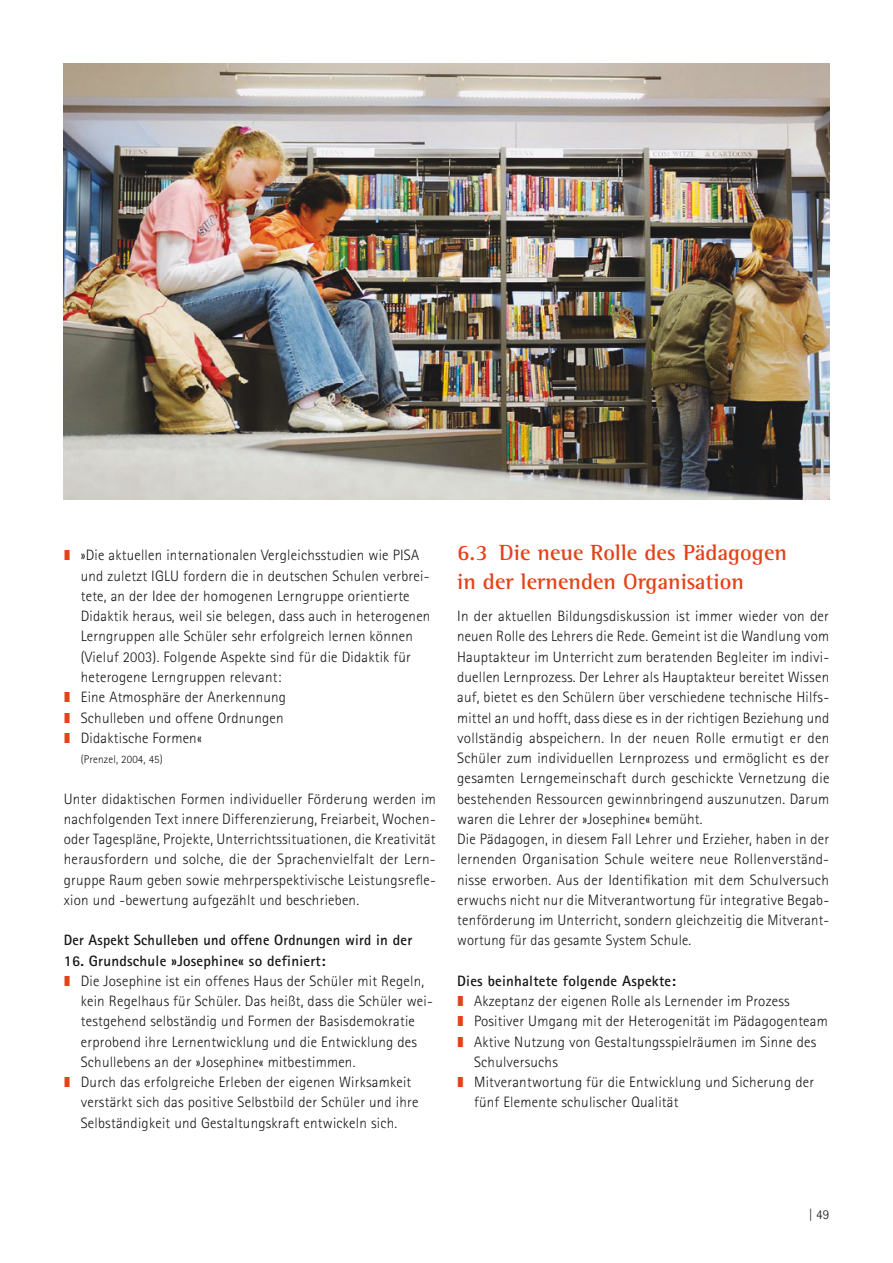
<style>
.page{position:relative;width:893px;height:1263px;background:#fff}
.page>*{position:absolute;margin:0;border:0;box-sizing:border-box;transform-origin:0 0}
.t1{font:700 22.5px/28.5px "Rotis Semi Serif";color:#e24319}
.t2{font:300 15px/20.2px "Rotis Sans Serif";letter-spacing:.015em;color:#141517;text-align:justify}
.t3{font:700 15px "Rotis Sans Serif";letter-spacing:.015em;color:#141517}
.t4{font:700 15px "Rotis Sans Serif";letter-spacing:.015em;color:#141517;scale:.96 1}
.t5{font:300 13.5px "Rotis Sans Serif";color:#141517}
.t6{font:300 11.25px "Rotis Sans Serif";letter-spacing:.015em;color:#141517}
.s1{font-family:"Sandstein Zapf 0 wt";font-weight:400;color:#e24319}
</style>
<div class="page">
<img style="left:64px;top:64px;width:765px;height:436px">
<p class="t2" style="left:64px;top:547px;width:357px"><span class="s1">N</span> »Die aktuellen internationalen Vergleichsstudien wie PISA</p>
<p class="t2" style="left:81px;top:567px;width:350px">und zuletzt IGLU fordern die in deutschen Schulen verbrei-</p>
<p class="t2" style="left:81px;top:587px;width:330px">tete, an der Idee der homogenen Lerngruppe orientierte</p>
<p class="t2" style="left:81px;top:607px;width:351px">Didaktik heraus, weil sie belegen, dass auch in heterogenen</p>
<p class="t2" style="left:81px;top:628px;width:334px">Lerngruppen alle Schüler sehr erfolgreich lernen können</p>
<p class="t2" style="left:81px;top:648px;width:331px">(Vieluf 2003). Folgende Aspekte sind für die Didaktik für</p>
<p class="t2" style="left:81px;top:668px;width:202px">heterogene Lerngruppen relevant:</p>
<p class="t2" style="left:64px;top:688px;width:224px"><span class="s1">N</span> Eine Atmosphäre der Anerkennung</p>
<p class="t2" style="left:64px;top:709px;width:221px"><span class="s1">N</span> Schulleben und offene Ordnungen</p>
<p class="t2" style="left:64px;top:729px;width:139px"><span class="s1">N</span> Didaktische Formen«</p>
<p class="t6" style="left:81px;top:755px;width:83px">(Prenzel, 2004, 45)</p>
<p class="t2" style="left:64px;top:790px;width:374px">Unter didaktischen Formen individueller Förderung werden im nachfolgenden Text innere Differenzierung, Freiarbeit, Wochen&shy;oder Tagespläne, Projekte, Unterrichtssituationen, die Kreativität herausfordern und solche, die der Sprachenvielfalt der Lern&shy;gruppe Raum geben sowie mehrperspektivische Leistungsrefle&shy;xion und -bewertung aufgezählt und beschrieben.</p>
<p class="t4" style="left:64px;top:935px;width:365px">Der Aspekt Schulleben und offene Ordnungen wird in der</p>
<p class="t3" style="left:64px;top:955px;width:263px">16. Grundschule »Josephine« so definiert:</p>
<p class="t2" style="left:64px;top:972px;width:362px"><span class="s1">N</span> Die Josephine ist ein offenes Haus der Schüler mit Regeln,</p>
<p class="t2" style="left:81px;top:992px;width:354px">kein Regelhaus für Schüler. Das heißt, dass die Schüler wei-</p>
<p class="t2" style="left:81px;top:1012px;width:336px">testgehend selbständig und Formen der Basisdemokratie</p>
<p class="t2" style="left:81px;top:1033px;width:338px">erprobend ihre Lernentwicklung und die Entwicklung des</p>
<p class="t2" style="left:81px;top:1053px;width:276px">Schullebens an der »Josephine« mitbestimmen.</p>
<p class="t2" style="left:64px;top:1073px;width:349px"><span class="s1">N</span> Durch das erfolgreiche Erleben der eigenen Wirksamkeit</p>
<p class="t2" style="left:81px;top:1093px;width:339px">verstärkt sich das positive Selbstbild der Schüler und ihre</p>
<p class="t2" style="left:81px;top:1114px;width:318px">Selbständigkeit und Gestaltungskraft entwickeln sich.</p>
<h1 class="t1" style="left:457px;top:541px;width:331px">6.3 Die neue Rolle des Pädagogen in der lernenden Organisation</h1>
<p class="t2" style="left:457px;top:607px;width:374px;text-align:left">In der aktuellen Bildungsdiskussion ist immer wieder von der neuen Rolle des Lehrers die Rede. Gemeint ist die Wandlung vom Hauptakteur im Unterricht zum beratenden Begleiter im indivi&shy;duellen Lernprozess. Der Lehrer als Hauptakteur bereitet Wissen auf, bietet es den Schülern über verschiedene technische Hilfs&shy;mittel an und hofft, dass diese es in der richtigen Beziehung und vollständig abspeichern. In der neuen Rolle ermutigt er den Schüler zum individuellen Lernprozess und ermöglicht es der gesamten Lerngemeinschaft durch geschickte Vernetzung die bestehenden Ressourcen gewinnbringend auszunutzen. Darum waren die Lehrer der »Josephine« bemüht.<br>Die Pädagogen, in diesem Fall Lehrer und Erzieher, haben in der lernenden Organisation Schule weitere neue Rollenverständ&shy;nisse erworben. Aus der Identifikation mit dem Schulversuch erwuchs nicht nur die Mitverantwortung für integrative Begab&shy;tenförderung im Unterricht, sondern gleichzeitig die Mitverant&shy;wortung für das gesamte System Schule.</p>
<p class="t3" style="left:457px;top:975px;width:220px">Dies beinhaltete folgende Aspekte:</p>
<p class="t2" style="left:457px;top:992px;width:334px"><span class="s1">N</span> Akzeptanz der eigenen Rolle als Lernender im Prozess</p>
<p class="t2" style="left:457px;top:1012px;width:372px"><span class="s1">N</span> Positiver Umgang mit der Heterogenität im Pädagogenteam</p>
<p class="t2" style="left:457px;top:1033px;width:361px"><span class="s1">N</span> Aktive Nutzung von Gestaltungsspielräumen im Sinne des</p>
<p class="t2" style="left:474px;top:1053px;width:85px">Schulversuchs</p>
<p class="t2" style="left:457px;top:1073px;width:358px"><span class="s1">N</span> Mitverantwortung für die Entwicklung und Sicherung der</p>
<p class="t2" style="left:474px;top:1093px;width:206px">fünf Elemente schulischer Qualität</p>
<p class="t5" style="left:808px;top:1209px;width:22px">| 49</p>
</div>
